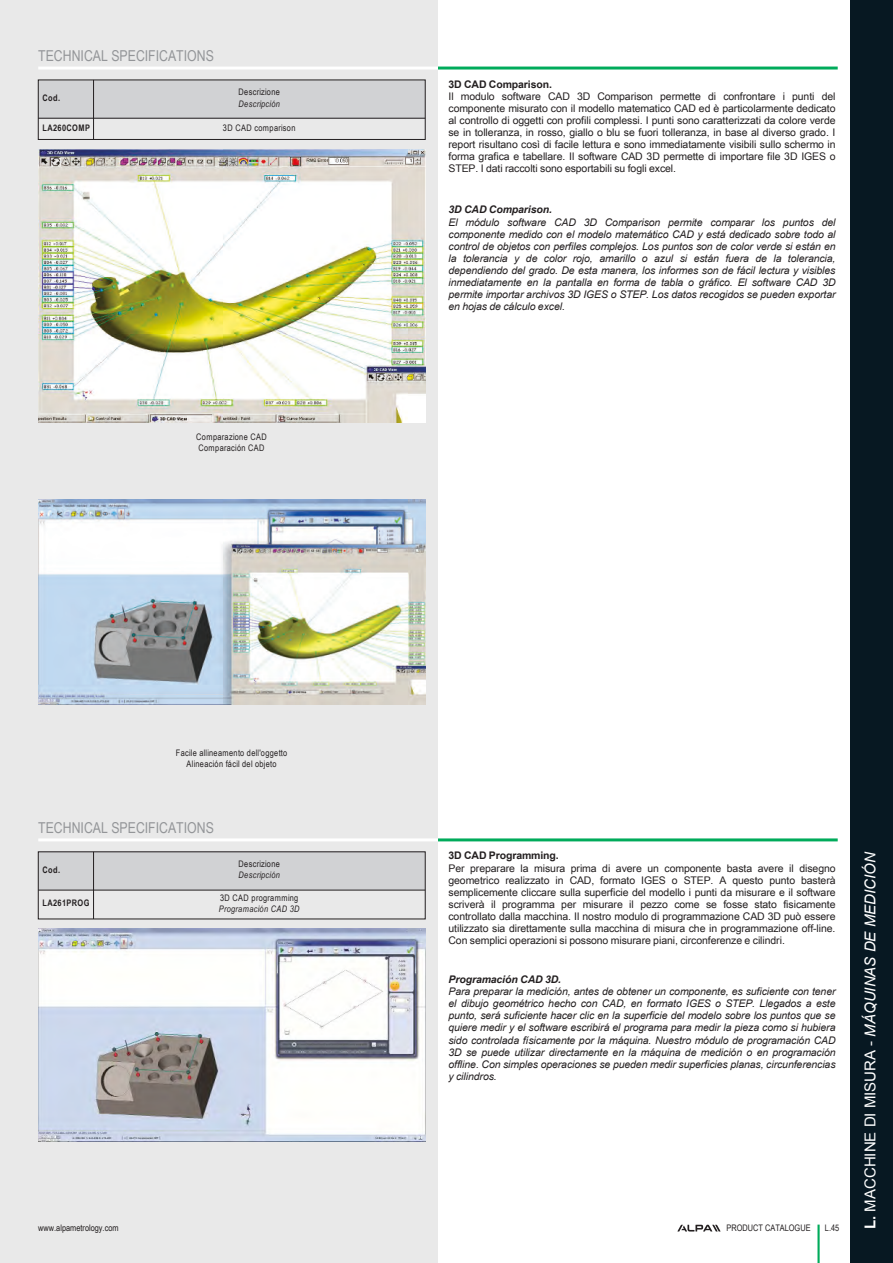
<style>
.page{position:relative;width:893px;height:1263px;background:#fff}
.page>*{position:absolute;margin:0;border:0;box-sizing:border-box;transform-origin:0 0}
.t1{font:15px "Arial Link Narrow";color:#939598}
.t2{font:italic 15px "Arial Link";color:#fff}
.t3{font:italic 10.5px/12.1px "Arial Link";letter-spacing:-.01em;color:#231f20;text-align:justify}
.t4{font:10.5px/12px "Arial Link";letter-spacing:-.01em;color:#231f20;text-align:justify}
.t5{font:italic 700 10.5px "Arial Link";letter-spacing:-.01em;color:#231f20}
.t6{font:700 10.5px "Arial Link";letter-spacing:-.01em;color:#231f20}
.t7{font:9px/11.2px "Arial Link Narrow";letter-spacing:.035em;color:#231f20}
.t8{font:italic 9px "Arial Link Narrow";letter-spacing:.04em;color:#231f20}
.t9{font:9px "Arial Link Narrow";color:#231f20}
.t10{font:700 9px "Arial Link Narrow";letter-spacing:.045em;color:#231f20}
.s1{font-weight:700;font-style:normal}
.s2{font-style:normal}
</style>
<div class="page">
<div style="left:0;top:0;width:438px;height:1263px;background:#e9e9e9"></div>
<div style="left:850px;top:0;width:43px;height:1263px;background:#071822"></div>
<hr style="left:817px;top:1224px;width:3px;height:39px;background:#00ab5b">
<svg style="left:677px;top:1225px;width:43px;height:6px"></svg>
<hr style="left:438px;top:67px;width:400px;height:3px;background:#00ab5b">
<hr style="left:38px;top:67px;width:400px;height:3px;background:#fff">
<div style="left:38px;top:80px;width:56px;height:38px;background:#d1d2d4"></div>
<div style="left:94px;top:80px;width:331px;height:38px;background:#d1d2d4"></div>
<hr style="left:38px;top:118px;width:387px;height:1px;background:#231f20">
<hr style="left:93px;top:80px;width:1px;height:59px;background:#231f20">
<div style="left:38px;top:80px;width:387px;height:60px;border:1px solid #231f20"></div>
<img style="left:38px;top:150px;width:387px;height:273px">
<img style="left:38px;top:499px;width:387px;height:205px">
<hr style="left:438px;top:838px;width:400px;height:3px;background:#00ab5b">
<hr style="left:38px;top:838px;width:400px;height:3px;background:#fff">
<div style="left:38px;top:852px;width:56px;height:38px;background:#d1d2d4"></div>
<div style="left:94px;top:852px;width:331px;height:38px;background:#d1d2d4"></div>
<hr style="left:38px;top:890px;width:387px;height:1px;background:#231f20">
<hr style="left:93px;top:852px;width:1px;height:67px;background:#231f20">
<img style="left:38px;top:929px;width:387px;height:212px">
<h1 class="t1" style="left:38px;top:47px;width:177px">TECHNICAL SPECIFICATIONS</h1>
<p class="t10" style="left:43px;top:92px;width:19px">Cod.</p>
<p class="t7" style="left:238px;top:86px;width:43px">Descrizione</p>
<p class="t8" style="left:238px;top:98px;width:43px">Descripción</p>
<p class="t10" style="left:43px;top:122px;width:49px">LA260COMP</p>
<p class="t7" style="left:223px;top:122px;width:74px">3D CAD comparison</p>
<p class="t7" style="left:196px;top:431px;width:72px">Comparazione CAD<br>Comparación CAD</p>
<p class="t6" style="left:449px;top:78px;width:105px">3D CAD Comparison.</p>
<p class="t4" style="left:448px;top:90px;width:389px">Il modulo software CAD 3D Comparison permette di confrontare i punti del componente misurato con il modello matematico CAD ed è particolarmente dedicato al controllo di oggetti con profili complessi. I punti sono caratterizzati da colore verde se in tolleranza, in rosso, giallo o blu se fuori tolleranza, in base al diverso grado. I report risultano così di facile lettura e sono immediatamente visibili sullo schermo in forma grafica e tabellare. Il software CAD 3D permette di importare file 3D IGES o STEP. I dati raccolti sono esportabili su fogli excel.</p>
<p class="t5" style="left:449px;top:204px;width:105px">3D CAD Comparison.</p>
<p class="t3" style="left:448px;top:216px;width:389px">El módulo software CAD 3D Comparison permite comparar los puntos del componente medido con el modelo matemático CAD y está dedicado sobre todo al control de objetos con perfiles complejos. Los puntos son de color verde si están en la tolerancia y de color rojo, amarillo o azul si están fuera de la tolerancia, dependiendo del grado. De esta manera, los informes son de fácil lectura y visibles inmediatamente en la pantalla en forma de tabla o gráfico. El software CAD 3D permite importar archivos 3D IGES o STEP. Los datos recogidos se pueden exportar en hojas de cálculo excel.</p>
<p class="t7" style="left:176px;top:747px;width:113px;text-align:center">Facile allineamento dell'oggetto<br>Alineación fácil del objeto</p>
<h1 class="t1" style="left:38px;top:819px;width:177px">TECHNICAL SPECIFICATIONS</h1>
<p class="t10" style="left:43px;top:864px;width:19px">Cod.</p>
<p class="t7" style="left:238px;top:858px;width:43px">Descrizione</p>
<p class="t8" style="left:238px;top:870px;width:43px">Descripción</p>
<p class="t10" style="left:43px;top:898px;width:49px">LA261PROG</p>
<p class="t7" style="left:220px;top:892px;width:80px">3D CAD programming</p>
<p class="t8" style="left:219px;top:904px;width:82px">Programación CAD 3D</p>
<p class="t6" style="left:449px;top:850px;width:112px">3D CAD Programming.</p>
<p class="t4" style="left:448px;top:862px;width:389px">Per preparare la misura prima di avere un componente basta avere il disegno geometrico realizzato in CAD, formato IGES o STEP. A questo punto basterà semplicemente cliccare sulla superficie del modello i punti da misurare e il software scriverà il programma per misurare il pezzo come se fosse stato fisicamente controllato dalla macchina. Il nostro modulo di programmazione CAD 3D può essere utilizzato sia direttamente sulla macchina di misura che in programmazione off-line.<br>Con semplici operazioni si possono misurare piani, circonferenze e cilindri.</p>
<p class="t5" style="left:449px;top:973px;width:114px">Programación CAD 3D.</p>
<p class="t3" style="left:448px;top:985px;width:389px">Para preparar la medición, antes de obtener un componente, es suficiente con tener el dibujo geométrico hecho con CAD, en formato IGES o STEP. Llegados a este punto, será suficiente hacer clic en la superficie del modelo sobre los puntos que se quiere medir y el software escribirá el programa para medir la pieza como si hubiera sido controlada físicamente por la máquina. Nuestro módulo de programación CAD 3D se puede utilizar directamente en la máquina de medición o en programación offline. Con simples operaciones se pueden medir superficies planas, circunferencias y cilindros.</p>
<p class="t9" style="left:726px;top:1223px;width:86px">PRODUCT CATALOGUE</p>
<p class="t9" style="left:38px;top:1223px;width:82px">www.alpametrology.com</p>
<p class="t7" style="left:825px;top:1222px;width:16px">L.45</p>
<h1 class="t2" style="left:862px;top:1229px;width:379px;rotate:-90deg"><span class="s1">L.</span> <span class="s2">MACCHINE DI MISURA -</span> MÁQUINAS DE MEDICIÓN</h1>
</div>
